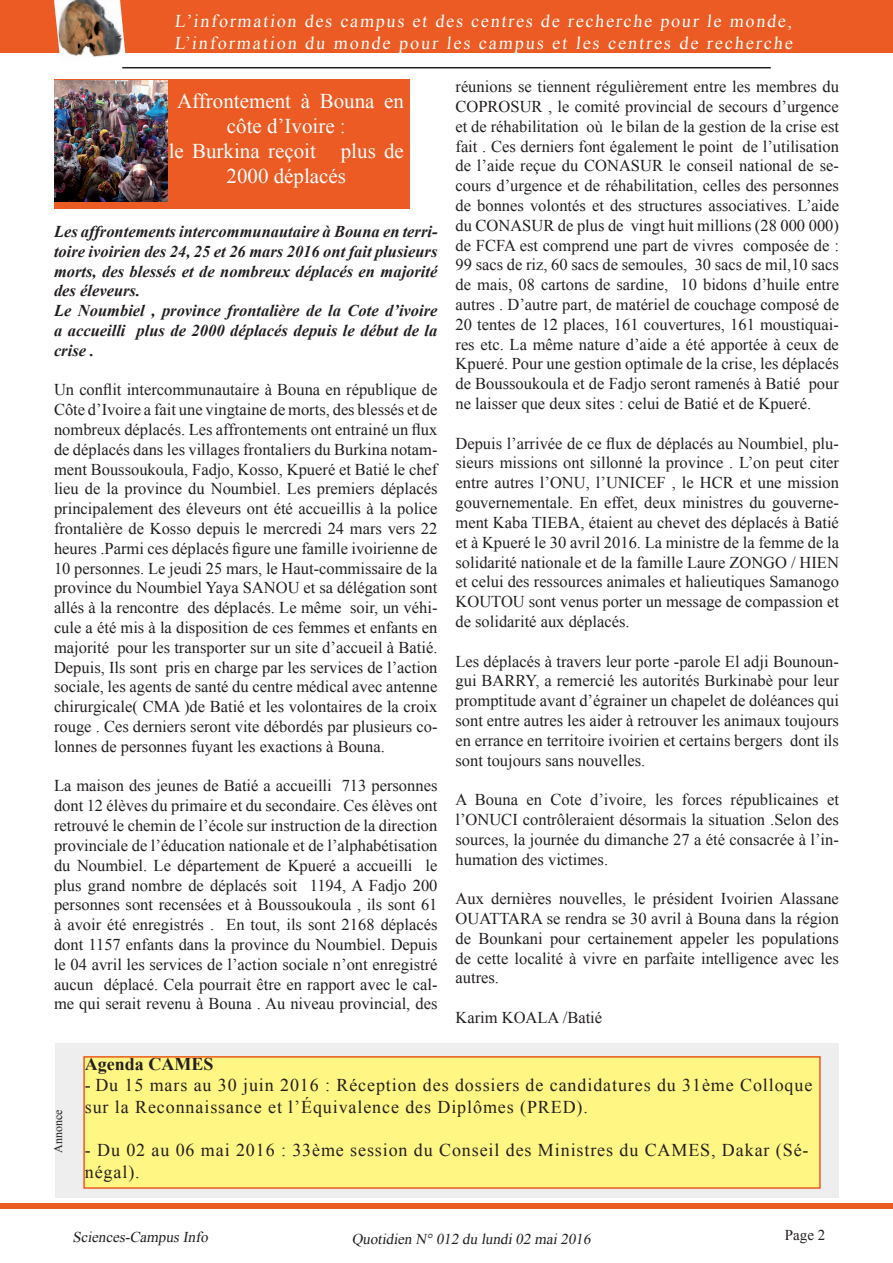
<style>
.page{position:relative;width:893px;height:1263px;background:#fff}
.page>*{position:absolute;margin:0;border:0;box-sizing:border-box;transform-origin:0 0}
.t1{font:21px/25.2px "Times New Roman";color:#fff;text-align:center}
.t2{font:18px/21.6px "Times New Roman";letter-spacing:.05em;color:#231f20}
.t3{font:18px/21.6px "Times New Roman";letter-spacing:.105em;color:#fff}
.t4{font:700 18px "Times New Roman";color:#231f20}
.t5{font:16.5px/19.8px "Times New Roman";color:#231f20;text-align:justify}
.t6{font:italic 700 16.5px/19.8px "Times New Roman";color:#231f20}
.t7{font:italic 15px "Times New Roman";color:#231f20}
.t8{font:15px "Times New Roman";color:#231f20}
.t9{font:12px "Times New Roman";color:#231f20}
</style>
<div class="page">
<div style="left:0;top:0;width:893px;height:53px;background:#eb5b23"></div>
<img style="left:54px;top:0;width:71px;height:57px">
<hr style="left:122px;top:67px;width:649px;height:1px;background:#231f20">
<div style="left:0;top:1203px;width:893px;height:6px;background:#eb5b23"></div>
<div style="left:54px;top:79px;width:356px;height:129px;background:#eb5b23"></div>
<img style="left:54px;top:81px;width:113px;height:120px">
<div style="left:55px;top:1043px;width:783px;height:155px;background:#eeeeef"></div>
<div style="left:84px;top:1057px;width:736px;height:131px;background:#fff683"></div>
<div style="left:83px;top:1056px;width:738px;height:133px;border:2px solid #eb5b23"></div>
<p class="t3" style="left:174px;top:10px;width:622px">L’information des campus et des centres de recherche pour le monde,<br>L’information du monde pour les campus et les centres de recherche</p>
<p class="t1" style="left:169px;top:87px;width:237px">Affrontement à Bouna en côte d’Ivoire :<br>le Burkina reçoit plus de<br>2000 déplacés</p>
<p class="t6" style="left:54px;top:221px;width:385px">Les affrontements intercommunautaire à Bouna en terri&shy;toire ivoirien des 24, 25 et 26 mars 2016 ont fait plusieurs morts, des blessés et de nombreux déplacés en majorité des éleveurs.<br>Le Noumbiel , province frontalière de la Cote d’ivoire a accueilli plus de 2000 déplacés depuis le début de la crise .</p>
<p class="t5" style="left:54px;top:379px;width:385px">Un conflit intercommunautaire à Bouna en république de Côte d’Ivoire a fait une vingtaine de morts, des blessés et de nombreux déplacés. Les affrontements ont entrainé un flux de déplacés dans les villages frontaliers du Burkina notam&shy;ment Boussoukoula, Fadjo, Kosso, Kpueré et Batié le chef lieu de la province du Noumbiel. Les premiers déplacés principalement des éleveurs ont été accueillis à la police frontalière de Kosso depuis le mercredi 24 mars vers 22 heures .Parmi ces déplacés figure une famille ivoirienne de 10 personnes. Le jeudi 25 mars, le Haut-commissaire de la province du Noumbiel Yaya SANOU et sa délégation sont allés à la rencontre des déplacés. Le même soir, un véhi&shy;cule a été mis à la disposition de ces femmes et enfants en majorité pour les transporter sur un site d’accueil à Batié.<br>Depuis, Ils sont pris en charge par les services de l’action sociale, les agents de santé du centre médical avec antenne chirurgicale( CMA )de Batié et les volontaires de la croix rouge . Ces derniers seront vite débordés par plusieurs co&shy;lonnes de personnes fuyant les exactions à Bouna.</p>
<p class="t5" style="left:54px;top:775px;width:385px">La maison des jeunes de Batié a accueilli 713 personnes dont 12 élèves du primaire et du secondaire. Ces élèves ont retrouvé le chemin de l’école sur instruction de la direction provinciale de l’éducation nationale et de l’alphabétisation du Noumbiel. Le département de Kpueré a accueilli le plus grand nombre de déplacés soit 1194, A Fadjo 200 personnes sont recensées et à Boussoukoula , ils sont 61 à avoir été enregistrés . En tout, ils sont 2168 déplacés dont 1157 enfants dans la province du Noumbiel. Depuis le 04 avril les services de l’action sociale n’ont enregistré aucun déplacé. Cela pourrait être en rapport avec le cal&shy;me qui serait revenu à Bouna . Au niveau provincial, des</p>
<p class="t5" style="left:455px;top:76px;width:385px">réunions se tiennent régulièrement entre les membres du COPROSUR , le comité provincial de secours d’urgence et de réhabilitation où le bilan de la gestion de la crise est fait . Ces derniers font également le point de l’utilisation de l’aide reçue du CONASUR le conseil national de se&shy;cours d’urgence et de réhabilitation, celles des personnes de bonnes volontés et des structures associatives. L’aide du CONASUR de plus de vingt huit millions (28 000 000) de FCFA est comprend une part de vivres composée de :<br>99 sacs de riz, 60 sacs de semoules, 30 sacs de mil,10 sacs de mais, 08 cartons de sardine, 10 bidons d’huile entre autres . D’autre part, de matériel de couchage composé de 20 tentes de 12 places, 161 couvertures, 161 moustiquai&shy;res etc. La même nature d’aide a été apportée à ceux de Kpueré. Pour une gestion optimale de la crise, les déplacés de Boussoukoula et de Fadjo seront ramenés à Batié pour ne laisser que deux sites : celui de Batié et de Kpueré.</p>
<p class="t5" style="left:455px;top:433px;width:385px">Depuis l’arrivée de ce flux de déplacés au Noumbiel, plu&shy;sieurs missions ont sillonné la province . L’on peut citer entre autres l’ONU, l’UNICEF , le HCR et une mission gouvernementale. En effet, deux ministres du gouverne&shy;ment Kaba TIEBA, étaient au chevet des déplacés à Batié et à Kpueré le 30 avril 2016. La ministre de la femme de la solidarité nationale et de la famille Laure ZONGO / HIEN et celui des ressources animales et halieutiques Samanogo KOUTOU sont venus porter un message de compassion et de solidarité aux déplacés.</p>
<p class="t5" style="left:455px;top:650px;width:385px">Les déplacés à travers leur porte -parole El adji Bounoun&shy;gui BARRY, a remercié les autorités Burkinabè pour leur promptitude avant d’égrainer un chapelet de doléances qui sont entre autres les aider à retrouver les animaux toujours en errance en territoire ivoirien et certains bergers dont ils sont toujours sans nouvelles.</p>
<p class="t5" style="left:455px;top:789px;width:385px">A Bouna en Cote d’ivoire, les forces républicaines et l’ONUCI contrôleraient désormais la situation .Selon des sources, la journée du dimanche 27 a été consacrée à l’in&shy;humation des victimes.</p>
<p class="t5" style="left:455px;top:888px;width:385px">Aux dernières nouvelles, le président Ivoirien Alassane OUATTARA se rendra se 30 avril à Bouna dans la région de Bounkani pour certainement appeler les populations de cette localité à vivre en parfaite intelligence avec les autres.</p>
<p class="t5" style="left:455px;top:1007px;width:148px">Karim KOALA /Batié</p>
<p class="t9" style="left:50px;top:1153px;width:45px;rotate:-90deg">Annonce</p>
<p class="t4" style="left:85px;top:1051px;width:130px">Agenda CAMES</p>
<p class="t2" style="left:85px;top:1074px;width:729px">- Du 15 mars au 30 juin 2016 : Réception des dossiers de candidatures du 31ème Colloque sur la Reconnaissance et l’Équivalence des Diplômes (PRED).</p>
<p class="t2" style="left:85px;top:1139px;width:725px">- Du 02 au 06 mai 2016 : 33ème session du Conseil des Ministres du CAMES, Dakar (Sé&shy;négal).</p>
<p class="t7" style="left:72px;top:1226px;width:140px">Sciences-CampusInfo</p>
<p class="t7" style="left:352px;top:1228px;width:244px">Quotidien N° 012 du lundi02 mai2016</p>
<p class="t8" style="left:785px;top:1224px;width:42px">Page 2</p>
</div>
